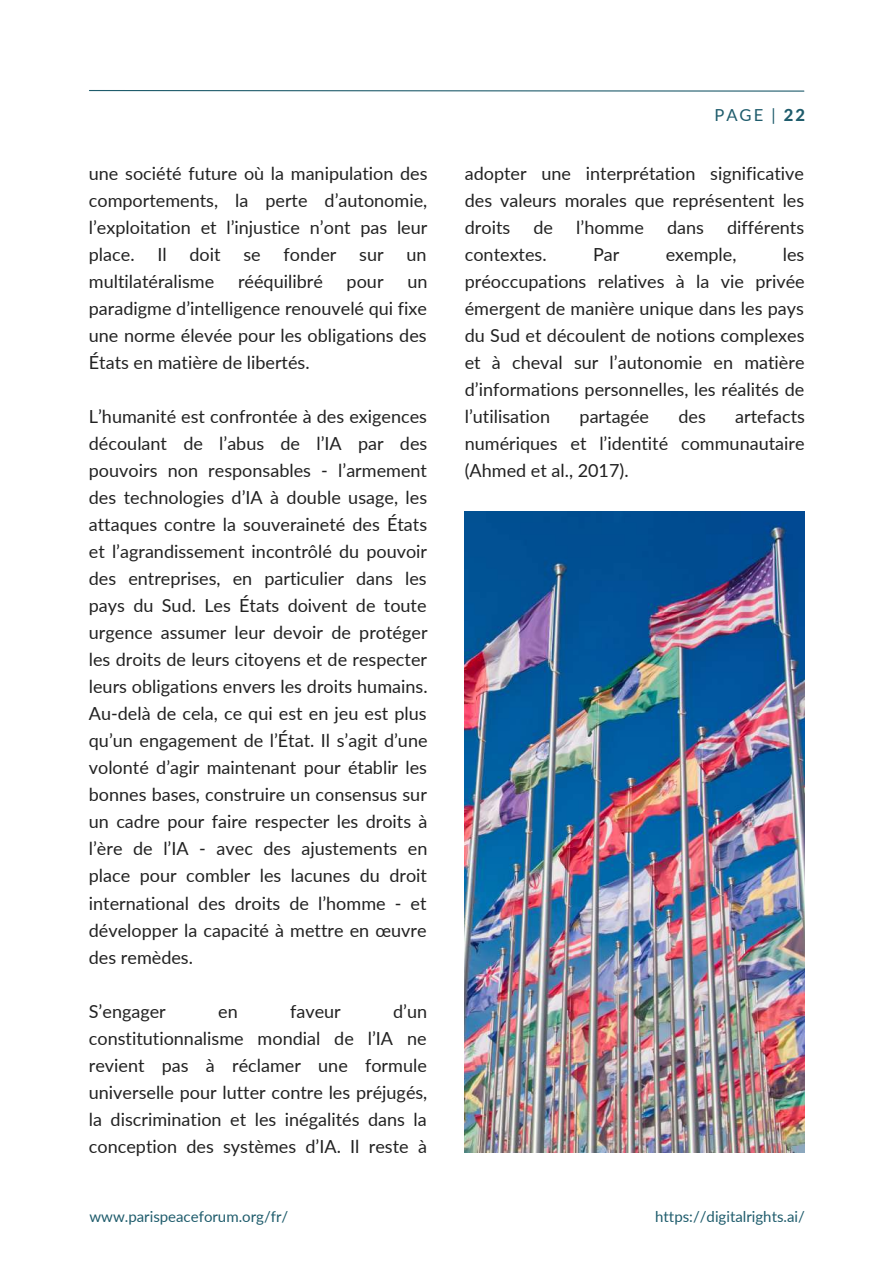
<style>
.page{position:relative;width:894px;height:1264px;background:#fff}
.page>*{position:absolute;margin:0;border:0;box-sizing:border-box;transform-origin:0 0}
.t1{font:18px/27px "Lato";color:#222;text-align:justify}
.t2{font:16.5px "Lato";color:#1f5c6c}
.t3{font:15px "Lato";color:#1f5c6c}
.s1{font-weight:800}
</style>
<div class="page">
<svg style="left:89px;top:90px;width:715px;height:2px"></svg>
<img style="left:464px;top:512px;width:340px;height:640px">
<p class="t1" style="left:89px;top:159px;width:340px">une société future où la manipulation des comportements, la perte d’autonomie, l’exploitation et l’injustice n’ont pas leur place.</p>
<p class="t1" style="left:157px;top:240px;width:11px">Il</p>
<p class="t1" style="left:189px;top:240px;width:33px">doit</p>
<p class="t1" style="left:243px;top:240px;width:19px">se</p>
<p class="t1" style="left:283px;top:240px;width:54px">fonder</p>
<p class="t1" style="left:359px;top:240px;width:26px">sur</p>
<p class="t1" style="left:406px;top:240px;width:22px">un</p>
<p class="t1" style="left:89px;top:267px;width:127px">multilatéralisme</p>
<p class="t1" style="left:238px;top:267px;width:86px">rééquilibré</p>
<p class="t1" style="left:346px;top:267px;width:38px">pour</p>
<p class="t1" style="left:89px;top:267px;width:340px;text-indent:318px">un paradigme d’intelligence renouvelé qui fixe une norme élevée pour les obligations des États en matière de libertés.</p>
<p class="t1" style="left:89px;top:402px;width:340px">L’humanité est confrontée à des exigences découlant de l’abus de l’IA par des pouvoirs non responsables - l’armement des technologies d’IA à double usage, les attaques contre la souveraineté des États et l’agrandissement incontrôlé du pouvoir des entreprises, en particulier dans les pays du Sud. Les États doivent de toute urgence assumer leur devoir de protéger les droits de leurs citoyens et de respecter leurs obligations envers les droits humains.<br>Au-delà de cela, ce qui est en jeu est plus qu’un engagement de l’État. Il s’agit d’une volonté d’agir maintenant pour établir les bonnes bases, construire un consensus sur un cadre pour faire respecter les droits à l’ère de l’IA - avec des ajustements en place pour combler les lacunes du droit international des droits de l’homme - et développer la capacité à mettre en œuvre des remèdes.</p>
<p class="t1" style="left:89px;top:997px;width:78px">S’engager</p>
<p class="t1" style="left:218px;top:997px;width:21px">en</p>
<p class="t1" style="left:290px;top:997px;width:52px">faveur</p>
<p class="t1" style="left:89px;top:997px;width:340px;text-indent:304px">d’un constitutionnalisme mondial de l’IA ne revient pas à réclamer une formule universelle pour lutter contre les préjugés, la discrimination et les inégalités dans la conception des systèmes d’IA. Il reste à</p>
<p class="t2" style="left:714px;top:105px;width:92px">PAGE | <span class="s1">22</span></p>
<p class="t1" style="left:464px;top:159px;width:341px">adopter une interprétation significative des valeurs morales que représentent les droits</p>
<p class="t1" style="left:533px;top:213px;width:21px">de</p>
<p class="t1" style="left:576px;top:213px;width:69px">l’homme</p>
<p class="t1" style="left:667px;top:213px;width:38px">dans</p>
<p class="t1" style="left:727px;top:213px;width:78px">différents</p>
<p class="t1" style="left:464px;top:240px;width:83px">contextes.</p>
<p class="t1" style="left:593px;top:240px;width:28px">Par</p>
<p class="t1" style="left:665px;top:240px;width:72px">exemple,</p>
<p class="t1" style="left:464px;top:240px;width:341px;text-indent:318px">les préoccupations relatives à la vie privée émergent de manière unique dans les pays du Sud et découlent de notions complexes et à cheval sur l’autonomie en matière d’informations personnelles, les réalités de l’utilisation</p>
<p class="t1" style="left:579px;top:402px;width:71px">partagée</p>
<p class="t1" style="left:678px;top:402px;width:29px">des</p>
<p class="t1" style="left:464px;top:402px;width:341px;text-indent:270px">artefacts numériques et l’identité communautaire (Ahmed et al., 2017).</p>
<p class="t3" style="left:89px;top:1206px;width:200px">www.parispeaceforum.org/fr/</p>
<p class="t3" style="left:655px;top:1206px;width:151px">https://digitalrights.ai/</p>
</div>
